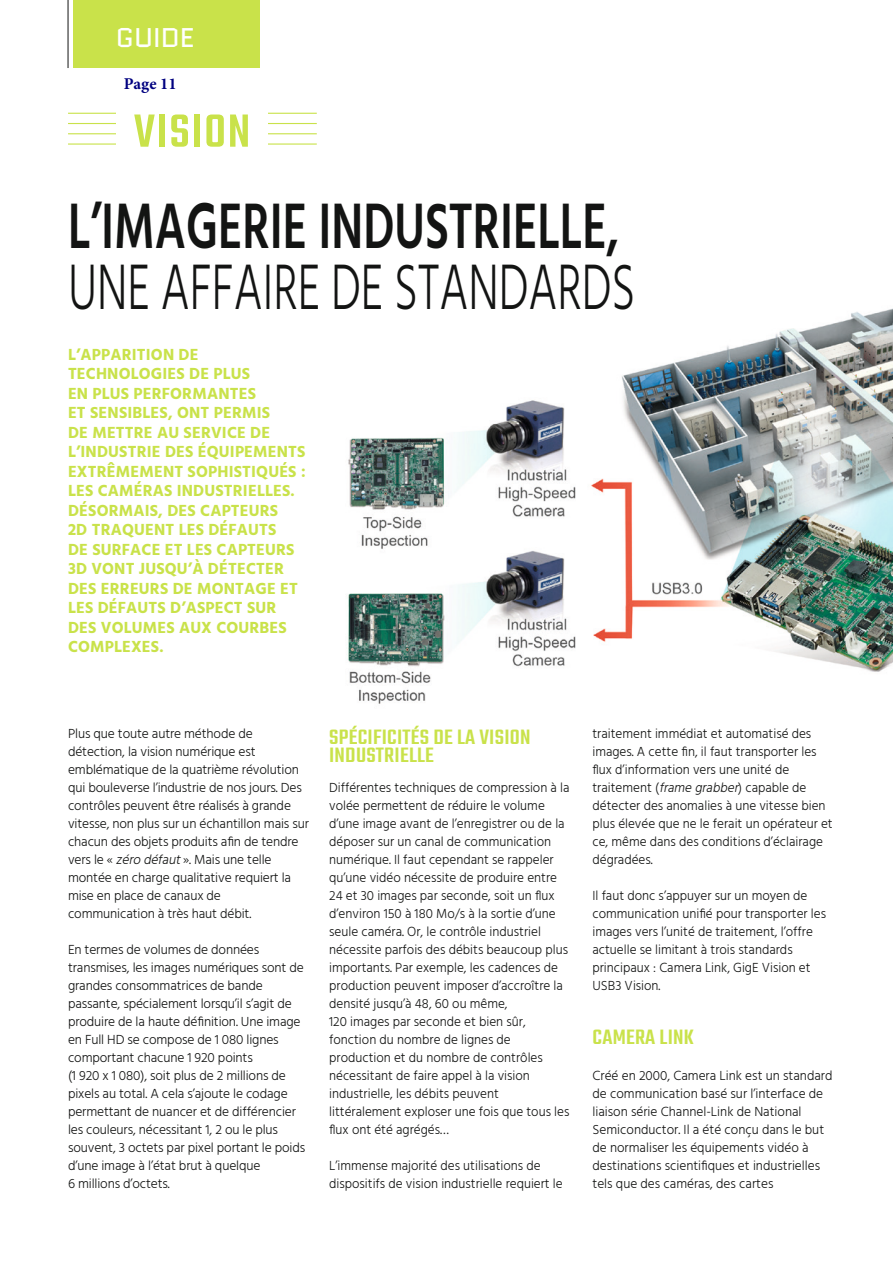
<style>
.page{position:relative;width:893px;height:1263px;background:#fff}
.page>*{position:absolute;margin:0;border:0;box-sizing:border-box;transform-origin:0 0}
.t1{font:600 66px "Hind Guntur";color:#131413;scale:.7 1}
.t2{font:300 66px "Hind Guntur";color:#131413;scale:.69 1}
.t3{font:500 51px "Teko";letter-spacing:.03em;color:#c9e24a}
.t4{font:27px "Quantico";color:#fff}
.t5{font:500 22.5px/18px "Teko";letter-spacing:.01em;color:#c9e24a;scale:1.04 1}
.t6{font:700 16.5px/19.5px "Hind Guntur";letter-spacing:.01em;color:#c9e24a}
.t7{font:700 16.5px "Minion Pro";color:#000080}
.t8{font:300 13.5px/18px "Hind Guntur";color:#131413}
.s1{font-style:italic}
</style>
<div class="page">
<hr style="left:68px;top:113px;width:249px;height:1px;background:#c9e24a">
<hr style="left:68px;top:123px;width:249px;height:1px;background:#c9e24a">
<hr style="left:68px;top:133px;width:249px;height:1px;background:#c9e24a">
<hr style="left:68px;top:143px;width:249px;height:2px;background:#c9e24a">
<div style="left:116px;top:96px;width:152px;height:63px;background:#fff"></div>
<hr style="left:68px;top:0;width:1px;height:68px;background:#131413">
<div style="left:74px;top:0;width:186px;height:68px;background:#c9e24a"></div>
<img style="left:348px;top:308px;width:545px;height:396px">
<h3 class="t4" style="left:116px;top:19px;width:80px">GUIDE</h3>
<p class="t7" style="left:124px;top:72px;width:54px">Page 11</p>
<h2 class="t3" style="left:134px;top:101px;width:118px">VISION</h2>
<h1 class="t1" style="left:68px;top:187px;width:789px">L’IMAGERIE INDUSTRIELLE,</h1>
<h1 class="t2" style="left:68px;top:247px;width:824px">UNE AFFAIRE DE STANDARDS</h1>
<p class="t6" style="left:68px;top:344px;width:239px">L’APPARITION DE<br>TECHNOLOGIES DE PLUS<br>EN PLUS PERFORMANTES<br>ET SENSIBLES, ONT PERMIS<br>DE METTRE AU SERVICE DE<br>L’INDUSTRIE DES ÉQUIPEMENTS<br>EXTRÊMEMENT SOPHISTIQUÉS :<br>LES CAMÉRAS INDUSTRIELLES.<br>DÉSORMAIS, DES CAPTEURS<br>2D TRAQUENT LES DÉFAUTS<br>DE SURFACE ET LES CAPTEURS<br>3D VONT JUSQU’À DÉTECTER<br>DES ERREURS DE MONTAGE ET<br>LES DÉFAUTS D’ASPECT SUR<br>DES VOLUMES AUX COURBES<br>COMPLEXES.</p>
<p class="t8" style="left:68px;top:724px;width:242px">Plus que toute autre méthode de détection, la vision numérique est emblématique de la quatrième révolution qui bouleverse l’industrie de nos jours. Des contrôles peuvent être réalisés à grande vitesse, non plus sur un échantillon mais sur chacun des objets produits afin de tendre vers le « <span class="s1">zérodéfaut</span>». Mais une telle montée en charge qualitative requiert la mise en place de canaux de communication à très haut débit.</p>
<p class="t8" style="left:68px;top:940px;width:239px">En termes de volumes de données transmises, les images numériques sont de grandes consommatrices de bande passante, spécialement lorsqu’il s’agit de produire de la haute définition. Une image en Full HD se compose de 1 080 lignes comportant chacune 1 920 points<br>(1 920 x 1 080), soit plus de 2 millions de pixels au total. A cela s’ajoute le codage permettant de nuancer et de différencier les couleurs, nécessitant 1, 2 ou le plus souvent, 3 octets par pixel portant le poids d’une image à l’état brut à quelque<br>6 millions d’octets.</p>
<h3 class="t5" style="left:329px;top:729px;width:195px">SPÉCIFICITÉS DE LA VISION<br>INDUSTRIELLE</h3>
<p class="t8" style="left:329px;top:778px;width:242px">Différentes techniques de compression à la volée permettent de réduire le volume d’une image avant de l’enregistrer ou de la déposer sur un canal de communication numérique. Il faut cependant se rappeler qu’une vidéo nécessite de produire entre 24 et 30 images par seconde, soit un flux d’environ 150 à 180 Mo/s à la sortie d’une seule caméra. Or, le contrôle industriel nécessite parfois des débits beaucoup plus importants. Par exemple, les cadences de production peuvent imposer d’accroître la densité jusqu’à 48, 60 ou même,<br>120 images par seconde et bien sûr, fonction du nombre de lignes de production et du nombre de contrôles nécessitant de faire appel à la vision industrielle, les débits peuvent littéralement exploser une fois que tous les flux ont été agrégés…</p>
<p class="t8" style="left:329px;top:1156px;width:235px">L’immense majorité des utilisations de dispositifs de vision industrielle requiert le</p>
<p class="t8" style="left:592px;top:724px;width:242px">traitement immédiat et automatisé des images. A cette fin, il faut transporter les flux d’information vers une unité de traitement (<span class="s1">framegrabber</span>) capable de détecter des anomalies à une vitesse bien plus élevée que ne le ferait un opérateur et ce, même dans des conditions d’éclairage dégradées.</p>
<p class="t8" style="left:592px;top:886px;width:235px">Il faut donc s’appuyer sur un moyen de communication unifié pour transporter les images vers l’unité de traitement, l’offre actuelle se limitant à trois standards principaux : Camera Link, GigE Vision et USB3 Vision.</p>
<h3 class="t5" style="left:592px;top:1029px;width:99px">CAMERA LINK</h3>
<p class="t8" style="left:592px;top:1066px;width:242px">Créé en 2000, Camera Link est un standard de communication basé sur l’interface de liaison série Channel-Link de National Semiconductor. Il a été conçu dans le but de normaliser les équipements vidéo à destinations scientifiques et industrielles tels que des caméras, des cartes</p>
</div>
